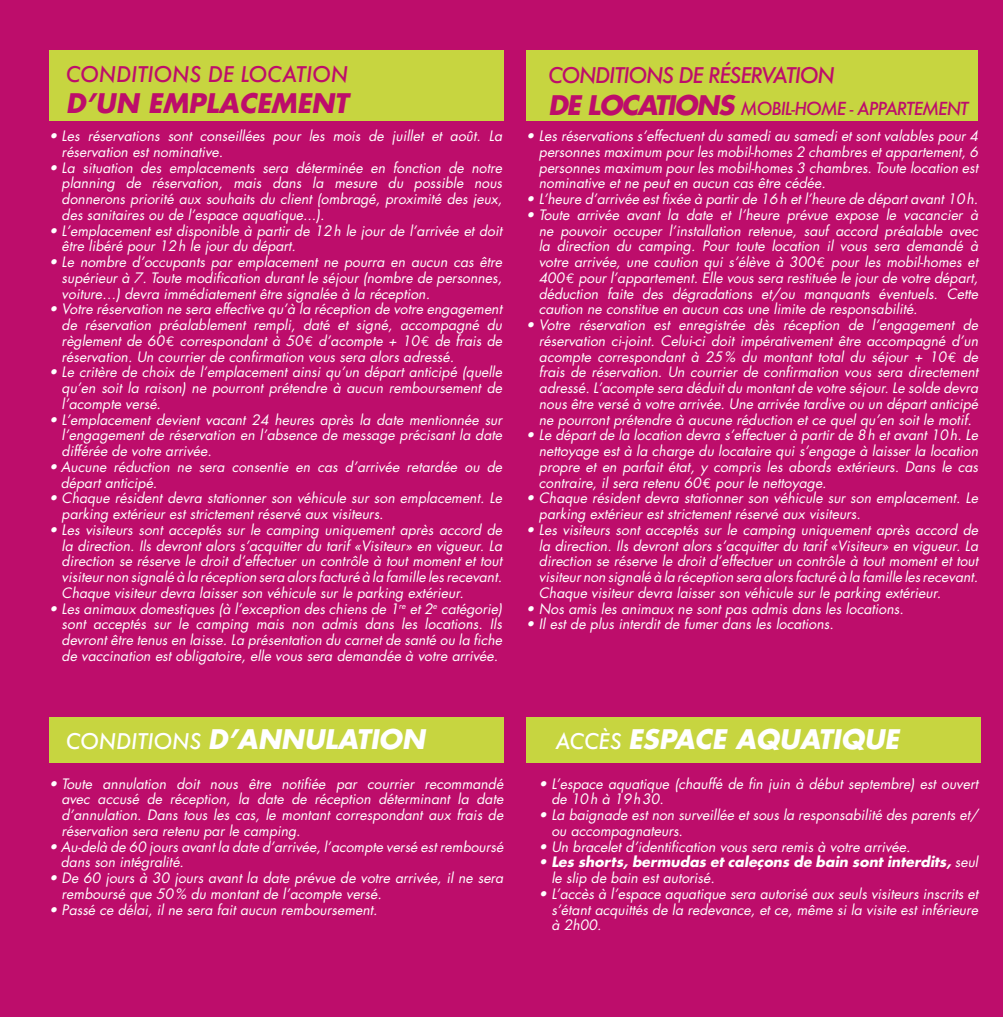
<style>
.page{position:relative;width:1003px;height:1017px;background:#fff}
.page>*{position:absolute;margin:0;border:0;box-sizing:border-box;transform-origin:0 0}
.t1{font:italic 700 26.25px "Futura";color:#fff}
.t2{font:italic 700 26.25px "Futura";color:#bd0d6b}
.t3{font:italic 500 21px "Futura";letter-spacing:-.05em;color:#bd0d6b}
.t4{font:italic 500 21px "Futura";color:#bd0d6b}
.t5{font:italic 500 17.5px "Futura";letter-spacing:-.05em;color:#bd0d6b}
.t6{font:italic 14px/15.8px "Futura";color:#fff;text-align:justify}
.t7{font:italic 700 14px/15.8px "Futura";color:#fff}
.s1{font-family:"Euro Mono";font-style:normal}
.s2{font-weight:700;font-size:26.25px}
.s3{font-weight:500;font-size:21px}
.s4{font-weight:400}
</style>
<div class="page">
<div style="left:0;top:0;width:1002px;height:1017px;background:#bd0d6b"></div>
<div style="left:49px;top:50px;width:454px;height:71px;background:#c7d540"></div>
<div style="left:49px;top:717px;width:454px;height:45px;background:#c7d540"></div>
<div style="left:526px;top:717px;width:454px;height:45px;background:#c7d540"></div>
<div style="left:526px;top:50px;width:451px;height:71px;background:#c7d540"></div>
<h2 class="t4" style="left:66px;top:60px;width:284px">CONDITIONS DE LOCATION</h2>
<h1 class="t2" style="left:66px;top:85px;width:284px">D’UN EMPLACEMENT</h1>
<p class="t6" style="left:62px;top:128px;width:442px;text-indent:-13px">• Les réservations sont conseillées pour les mois de juillet et août. La réservation est nominative.</p>
<p class="t6" style="left:62px;top:159px;width:442px;text-indent:-13px">• La situation des emplacements sera déterminée en fonction de notre planning de réservation, mais dans la mesure du possible nous donnerons priorité aux souhaits du client (ombragé, proximité des jeux, des sanitaires ou de l’espace aquatique...).</p>
<p class="t6" style="left:62px;top:222px;width:442px;text-indent:-13px">• L’emplacement est disponible à partir de 12h le jour de l’arrivée et doit être libéré pour 12h le jour du départ.</p>
<p class="t6" style="left:62px;top:254px;width:442px;text-indent:-13px">• Le nombre d’occupants par emplacement ne pourra en aucun cas être supérieur à 7. Toute modification durant le séjour (nombre de personnes, voiture…) devra immédiatement être signalée à la réception.</p>
<p class="t6" style="left:62px;top:301px;width:442px;text-indent:-13px">• Votre réservation ne sera effective qu’à la réception de votre engagement de réservation préalablement rempli, daté et signé, accompagné du règlement de 60<span class="s1">€</span> correspondant à 50<span class="s1">€</span> d’acompte + 10<span class="s1">€</span> de frais de réservation. Un courrier de confirmation vous sera alors adressé.</p>
<p class="t6" style="left:62px;top:364px;width:442px;text-indent:-13px">• Le critère de choix de l’emplacement ainsi qu’un départ anticipé (quelle qu’en soit la raison) ne pourront prétendre à aucun remboursement de l’acompte versé.</p>
<p class="t6" style="left:62px;top:411px;width:442px;text-indent:-13px">• L’emplacement devient vacant 24 heures après la date mentionnée sur l’engagement de réservation en l’absence de message précisant la date différée de votre arrivée.</p>
<p class="t6" style="left:61px;top:459px;width:442px;text-indent:-12px">• Aucune réduction ne sera consentie en cas d’arrivée retardée ou de départ anticipé.</p>
<p class="t6" style="left:62px;top:490px;width:442px;text-indent:-13px">• Chaque résident devra stationner son véhicule sur son emplacement. Le parking extérieur est strictement réservé aux visiteurs.</p>
<p class="t6" style="left:62px;top:522px;width:442px;text-indent:-13px">• Les visiteurs sont acceptés sur le camping uniquement après accord de la direction. Ils devront alors s’acquitter du tarif «Visiteur» en vigueur. La direction se réserve le droit d’effectuer un contrôle à tout moment et tout visiteur non signalé à la réception sera alors facturé à la famille les recevant.<br>Chaque visiteur devra laisser son véhicule sur le parking extérieur.</p>
<p class="t6" style="left:62px;top:600px;width:442px;text-indent:-13px">• Les animaux domestiques (à l’exception des chiens de 1<sup>re</sup> et 2<sup>e</sup> catégorie) sont acceptés sur le camping mais non admis dans les locations. Ils devront être tenus en laisse. La présentation du carnet de santé ou la fiche de vaccination est obligatoire, elle vous sera demandée à votre arrivée.</p>
<h2 class="t3" style="left:548px;top:61px;width:288px">CONDITIONS DE RÉSERVATION</h2>
<p class="t5" style="left:548px;top:96px;width:422px"><span class="s2">DE LOCATIONS</span> MOBIL-HOME - APPARTEMENT</p>
<p class="t6" style="left:538px;top:128px;width:440px;text-indent:-13px">• Les réservations s’effectuent du samedi au samedi et sont valables pour 4 personnes maximum pour les mobil-homes 2 chambres et appartement, 6 personnes maximum pour les mobil-homes 3 chambres. Toute location est nominative et ne peut en aucun cas être cédée.</p>
<p class="t6" style="left:526px;top:191px;width:453px">• L’heure d’arrivée est fixée à partir de 16h et l’heure de départ avant 10h.</p>
<p class="t6" style="left:538px;top:207px;width:441px;text-indent:-12px">• Toute arrivée avant la date et l’heure prévue expose le vacancier à ne pouvoir occuper l’installation retenue, sauf accord préalable avec la direction du camping. Pour toute location il vous sera demandé à votre arrivée, une caution qui s’élève à 300<span class="s1">€</span> pour les mobil-homes et 400<span class="s1">€</span> pour l’appartement. Elle vous sera restituée le jour de votre départ, déduction faite des dégradations et/ou manquants éventuels. Cette caution ne constitue en aucun cas une limite de responsabilité.</p>
<p class="t6" style="left:538px;top:317px;width:440px;text-indent:-13px">• Votre réservation est enregistrée dès réception de l’engagement de réservation ci-joint. Celui-ci doit impérativement être accompagné d’un acompte correspondant à 25% du montant total du séjour + 10<span class="s1">€</span> de frais de réservation. Un courrier de confirmation vous sera directement adressé. L’acompte sera déduit du montant de votre séjour. Le solde devra nous être versé à votre arrivée. Une arrivée tardive ou un départ anticipé ne pourront prétendre à aucune réduction et ce quel qu’en soit le motif.</p>
<p class="t6" style="left:538px;top:427px;width:440px;text-indent:-13px">• Le départ de la location devra s’effectuer à partir de 8h et avant 10h. Le nettoyage est à la charge du locataire qui s’engage à laisser la location propre et en parfait état, y compris les abords extérieurs. Dans le cas contraire, il sera retenu 60<span class="s1">€</span> pour le nettoyage.</p>
<p class="t6" style="left:538px;top:490px;width:440px;text-indent:-13px">• Chaque résident devra stationner son véhicule sur son emplacement. Le parking extérieur est strictement réservé aux visiteurs.</p>
<p class="t6" style="left:538px;top:522px;width:440px;text-indent:-13px">• Les visiteurs sont acceptés sur le camping uniquement après accord de la direction. Ils devront alors s’acquitter du tarif «Visiteur» en vigueur. La direction se réserve le droit d’effectuer un contrôle à tout moment et tout visiteur non signalé à la réception sera alors facturé à la famille les recevant.<br>Chaque visiteur devra laisser son véhicule sur le parking extérieur.</p>
<p class="t6" style="left:526px;top:600px;width:378px">• Nos amis les animaux ne sont pas admis dans les locations.</p>
<p class="t6" style="left:526px;top:616px;width:309px">• Il est de plus interdit de fumer dans les locations.</p>
<h1 class="t1" style="left:66px;top:721px;width:360px"><span class="s3">CONDITIONS</span> D’ANNULATION</h1>
<h1 class="t1" style="left:555px;top:721px;width:345px"><span class="s3">ACCÈS</span> ESPACE AQUATIQUE</h1>
<p class="t6" style="left:61px;top:775px;width:443px;text-indent:-12px">• Toute annulation doit nous être notifiée par courrier recommandé avec accusé de réception, la date de réception déterminant la date d’annulation. Dans tous les cas, le montant correspondant aux frais de réservation sera retenu par le camping.</p>
<p class="t6" style="left:61px;top:838px;width:444px;text-indent:-12px">• Au-delà de 60 jours avant la date d’arrivée, l’acompte versé est remboursé dans son intégralité.</p>
<p class="t6" style="left:62px;top:870px;width:443px;text-indent:-13px">• De 60 jours à 30 jours avant la date prévue de votre arrivée, il ne sera remboursé que 50% du montant de l’acompte versé.</p>
<p class="t6" style="left:49px;top:901px;width:330px">• Passé ce délai, il ne sera fait aucun remboursement.</p>
<p class="t6" style="left:551px;top:775px;width:428px;text-indent:-13px">• L’espace aquatique (chauffé de fin juin à début septembre) est ouvert de 10h à 19h30.</p>
<p class="t6" style="left:551px;top:807px;width:428px;text-indent:-13px">• La baignade est non surveillée et sous la responsabilité des parents et/ ou accompagnateurs.</p>
<p class="t6" style="left:538px;top:838px;width:373px">• Un bracelet d’identification vous sera remis à votre arrivée.</p>
<p class="t7" style="left:551px;top:854px;width:428px;text-indent:-13px"><span class="s4">•</span> Les shorts, bermudas et caleçons de bain sont interdits, <span class="s4">seul le slip de bain est autorisé.</span></p>
<p class="t6" style="left:551px;top:886px;width:428px;text-indent:-13px">• L’accès à l’espace aquatique sera autorisé aux seuls visiteurs inscrits et s’étant acquittés de la redevance, et ce, même si la visite est inférieure à 2h00.</p>
</div>
